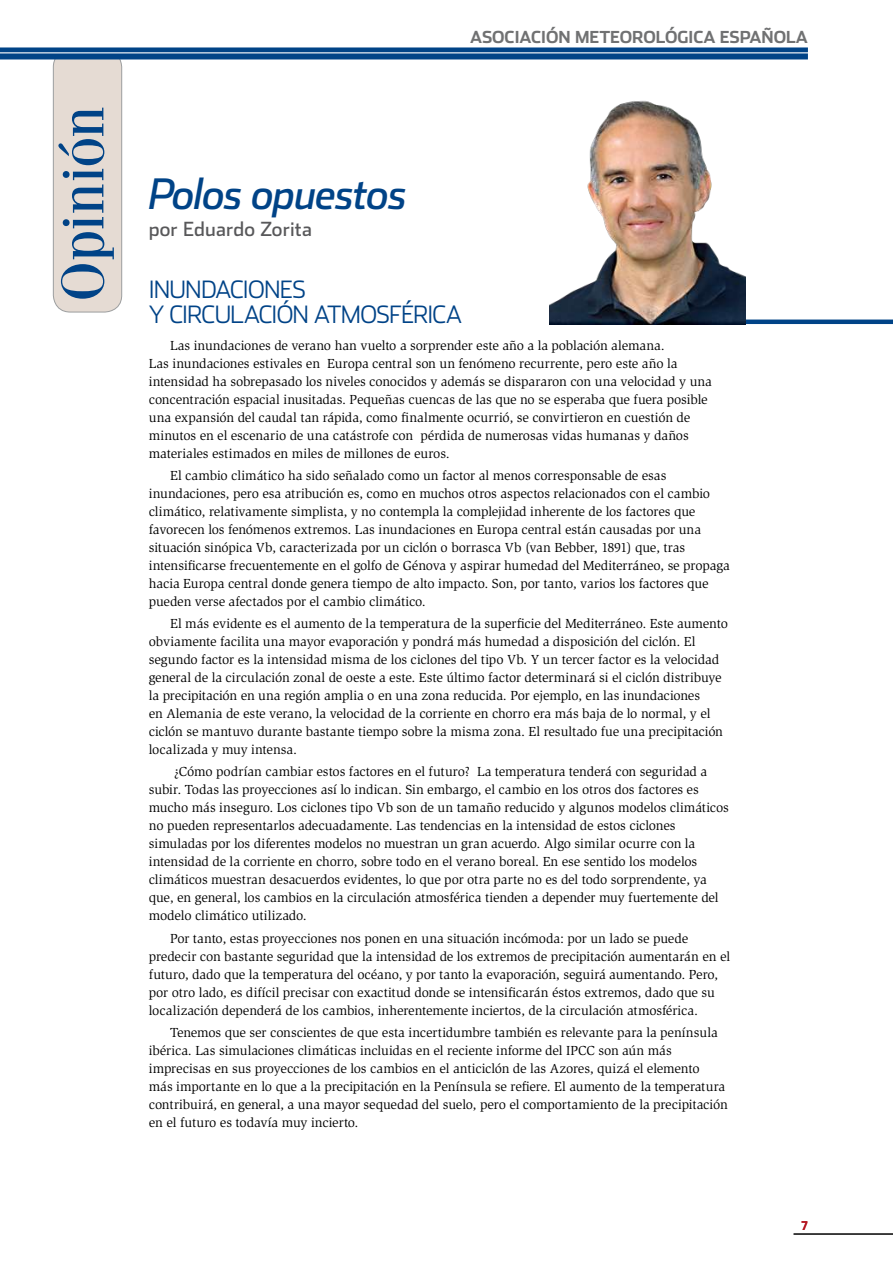
<style>
.page{position:relative;width:893px;height:1263px;background:#fff}
.page>*{position:absolute;margin:0;border:0;box-sizing:border-box;transform-origin:0 0}
.t1{font:60px "Fenice Std";letter-spacing:-.02em;color:#004387}
.t2{font:italic 42px "Stainless";letter-spacing:-.02em;color:#004387}
.t3{font:300 24px/25.5px "Stainless";color:#004387}
.t4{font:19.5px "Stainless";color:#58585a}
.t5{font:700 16.5px "Stainless";color:#707172}
.t6{font:13.5px/18px "Slimbach Std";letter-spacing:-.01em;color:#000}
.t7{font:700 12px "Stainless Cond";color:#b51621}
</style>
<div class="page">
<div style="left:53px;top:50px;width:69px;height:262px;background:#e5dbd3;border-radius:17px"></div>
<div style="left:53px;top:50px;width:69px;height:262px;border:1px solid #9c9e9f;border-radius:17px"></div>
<hr style="left:550px;top:320px;width:343px;height:4px;background:#004387">
<img style="left:550px;top:100px;width:195px;height:224px">
<hr style="left:794px;top:1234px;width:99px;height:1px;background:#000">
<div style="left:0;top:47px;width:808px;height:12px;background:#004387"></div>
<hr style="left:0;top:52px;width:808px;height:1px;background:#fff">
<h1 class="t1" style="left:47px;top:302px;width:198px;rotate:-90deg">Opinión</h1>
<h2 class="t2" style="left:149px;top:169px;width:260px">Polos opuestos</h2>
<h3 class="t4" style="left:149px;top:217px;width:165px">por Eduardo Zorita</h3>
<p class="t5" style="left:470px;top:27px;width:339px">ASOCIACIÓN METEOROLÓGICA ESPAÑOLA</p>
<h3 class="t3" style="left:149px;top:276px;width:34px">INUNDACIONES<br>Y CIRCULACI</h3>
<h3 class="t3" style="left:277px;top:302px;width:53px">ÓN ATMOSF</h3>
<h3 class="t3" style="left:401px;top:302px;width:25px">ÉRICA</h3>
<p class="t6" style="left:149px;top:336px;width:565px;text-indent:21px">Las inundaciones de verano han vuelto a sorprender este año a la población alemana.<br>Las inundaciones estivales en Europa central son un fenómeno recurrente, pero este año la intensidad ha sobrepasado los niveles conocidos y además se dispararon con una velocidad y una concentración espacial inusitadas. Pequeñas cuencas de las que no se esperaba que fuera posible una expansión del caudal tan rápida, como finalmente ocurrió, se convirtieron en cuestión de minutos en el escenario de una catástrofe con pérdida de numerosas vidas humanas y daños materiales estimados en miles de millones de euros.</p>
<p class="t6" style="left:149px;top:466px;width:583px;text-indent:21px">El cambio climático ha sido señalado como un factor al menos corresponsable de esas inundaciones, pero esa atribución es, como en muchos otros aspectos relacionados con el cambio climático, relativamente simplista, y no contempla la complejidad inherente de los factores que favorecen los fenómenos extremos. Las inundaciones en Europa central están causadas por una situación sinópica Vb, caracterizada por un ciclón o borrasca Vb (van Bebber, 1891) que, tras intensificarse frecuentemente en el golfo de Génova y aspirar humedad del Mediterráneo, se propaga hacia Europa central donde genera tiempo de alto impacto. Son, por tanto, varios los factores que pueden verse afectados por el cambio climático.</p>
<p class="t6" style="left:149px;top:615px;width:581px;text-indent:21px">El más evidente es el aumento de la temperatura de la superficie del Mediterráneo. Este aumento obviamente facilita una mayor evaporación y pondrá más humedad a disposición del ciclón. El segundo factor es la intensidad misma de los ciclones del tipo Vb. Y un tercer factor es la velocidad general de la circulación zonal de oeste a este. Este último factor determinará si el ciclón distribuye la precipitación en una región amplia o en una zona reducida. Por ejemplo, en las inundaciones<br>en Alemania de este verano, la velocidad de la corriente en chorro era más baja de lo normal, y el ciclón se mantuvo durante bastante tiempo sobre la misma zona. El resultado fue una precipitación localizada y muy intensa.</p>
<p class="t6" style="left:149px;top:763px;width:582px;text-indent:25px">¿Cómo podrían cambiar estos factores en el futuro? La temperatura tenderá con seguridad a subir. Todas las proyecciones así lo indican. Sin embargo, el cambio en los otros dos factores es mucho más inseguro. Los ciclones tipo Vb son de un tamaño reducido y algunos modelos climáticos no pueden representarlos adecuadamente. Las tendencias en la intensidad de estos ciclones simuladas por los diferentes modelos no muestran un gran acuerdo. Algo similar ocurre con la intensidad de la corriente en chorro, sobre todo en el verano boreal. En ese sentido los modelos climáticos muestran desacuerdos evidentes, lo que por otra parte no es del todo sorprendente, ya que, en general, los cambios en la circulación atmosférica tienden a depender muy fuertemente del modelo climático utilizado.</p>
<p class="t6" style="left:149px;top:929px;width:583px;text-indent:21px">Por tanto, estas proyecciones nos ponen en una situación incómoda: por un lado se puede predecir con bastante seguridad que la intensidad de los extremos de precipitación aumentarán en el futuro, dado que la temperatura del océano, y por tanto la evaporación, seguirá aumentando. Pero, por otro lado, es difícil precisar con exactitud donde se intensificarán éstos extremos, dado que su localización dependerá de los cambios, inherentemente inciertos, de la circulación atmosférica.</p>
<p class="t6" style="left:149px;top:1023px;width:580px;text-indent:21px">Tenemos que ser conscientes de que esta incertidumbre también es relevante para la península ibérica. Las simulaciones climáticas incluidas en el reciente informe del IPCC son aún más imprecisas en sus proyecciones de los cambios en el anticiclón de las Azores, quizá el elemento<br>más importante en lo que a la precipitación en la Península se refiere. El aumento de la temperatura contribuirá, en general, a una mayor sequedad del suelo, pero el comportamiento de la precipitación en el futuro es todavía muy incierto.</p>
<p class="t7" style="left:801px;top:1218px;width:8px">7</p>
</div>
